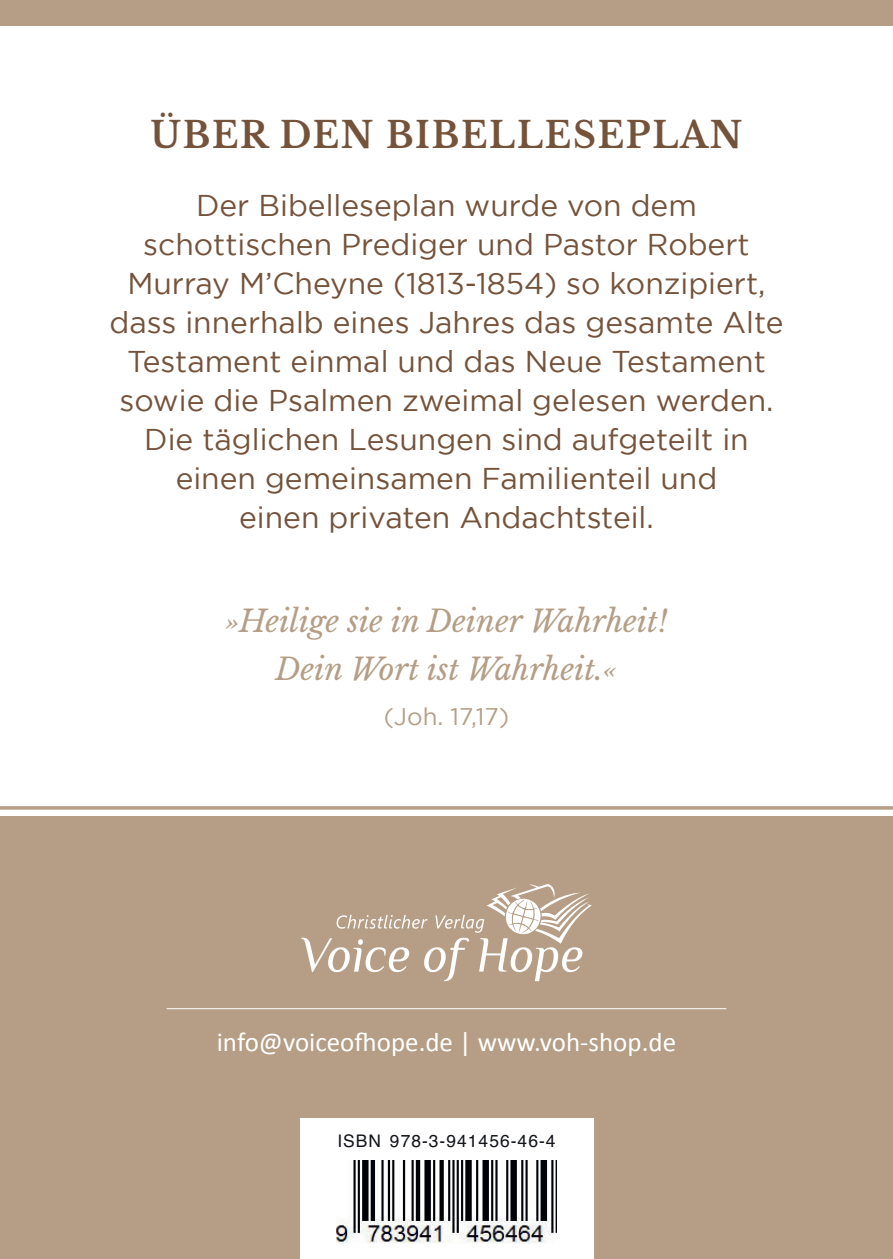
<style>
.page{position:relative;width:893px;height:1259px;background:#fff}
.page>*{position:absolute;margin:0;border:0;box-sizing:border-box;transform-origin:0 0}
.t1{font:700 36px "Libre Baskerville";letter-spacing:.05em;color:#75523a;scale:.96 1}
.t2{font:30px/39px "Gotham";color:#75523a;text-align:center}
.t3{font:italic 30px/48px "Libre Baskerville";color:#b59e85;text-align:center}
.t4{font:27px "Calibri";color:#fff}
.t5{font:24px "Gotham";color:#b59e85}
.t6{font:17.4px "Balcanica";letter-spacing:.06em;color:#13151b}
</style>
<div class="page">
<svg style="left:0;top:806px;width:893px;height:4px;background:#bda993"></svg>
<div style="left:0;top:816px;width:893px;height:443px;background:#b59e85"></div>
<div style="left:300px;top:1118px;width:293px;height:141px;background:#fff"></div>
<img style="left:336px;top:1161px;width:221px;height:83px">
<svg style="left:301px;top:884px;width:291px;height:97px;background:#c1ad98"></svg>
<hr style="left:167px;top:1008px;width:559px;height:1px;background:#fff">
<div style="left:0;top:0;width:893px;height:26px;background:#b59e85"></div>
<p class="t1" style="left:151px;top:113px;width:618px">ÜBER DEN BIBELLESEPLAN</p>
<p class="t2" style="left:110px;top:185px;width:675px">Der Bibelleseplan wurde von dem schottischen Prediger und Pastor Robert Murray M’Cheyne (1813-1854) so konzipiert, dass innerhalb eines Jahres das gesamte Alte Testament einmal und das Neue Testament sowie die Psalmen zweimal gelesen werden.<br>Die täglichen Lesungen sind aufgeteilt in einen gemeinsamen Familienteil und<br>einen privaten Andachtsteil.</p>
<p class="t3" style="left:225px;top:598px;width:444px">»Heilige sie in Deiner Wahrheit!<br>Dein Wort ist Wahrheit.«</p>
<p class="t5" style="left:384px;top:703px;width:127px">(Joh. 17,17)</p>
<p class="t4" style="left:217px;top:1023px;width:461px">info@voiceofhope.de | www.voh-shop.de</p>
<p class="t6" style="left:337px;top:1130px;width:220px">ISBN 978-3-941456-46-4</p>
</div>
